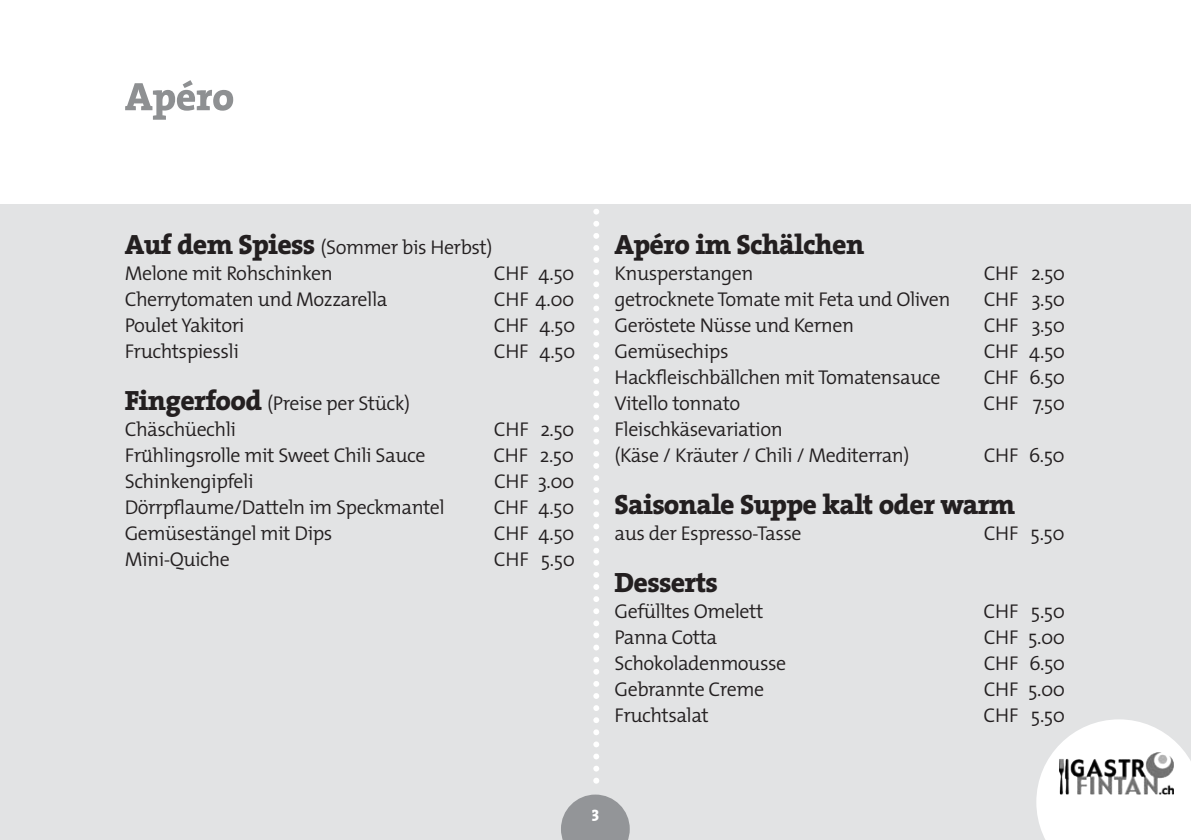
<style>
.page{position:relative;width:1191px;height:840px;background:#fff}
.page>*{position:absolute;margin:0;border:0;box-sizing:border-box;transform-origin:0 0}
.t1{font:800 28px "The Serif";letter-spacing:-.025em;color:#231f20}
.t2{font:300 20px/26px "The Mix";letter-spacing:-.025em;color:#231f20}
.t3{font:600 20px "Baskerville";color:#231f20}
.t4{font:800 16px "The Serif";color:#fff}
.s1{font-family:"The Serif";font-weight:800;font-size:28px}
</style>
<div class="page">
<div style="left:0;top:204px;width:1191px;height:635px;background:#e2e3e4"></div>
<svg style="left:561px;top:794px;width:69px;height:45px"></svg>
<svg style="left:125px;top:80px;width:108px;height:40px"></svg>
<svg style="left:1036px;top:719px;width:155px;height:120px"></svg>
<img style="left:1059px;top:757px;width:53px;height:37px">
<svg style="left:593px;top:209px;width:6px;height:574px"></svg>
<p class="t2" style="left:125px;top:236px;width:369px"><span class="s1">Auf dem Spiess</span> (Sommer bis Herbst)<br>Melone mit Rohschinken</p>
<p class="t2" style="left:494px;top:262px;width:82px">CHF 4.50</p>
<p class="t2" style="left:125px;top:288px;width:264px">Cherrytomaten und Mozzarella</p>
<p class="t2" style="left:494px;top:288px;width:82px">CHF 4.00</p>
<p class="t2" style="left:125px;top:314px;width:121px">Poulet Yakitori</p>
<p class="t2" style="left:494px;top:314px;width:83px">CHF 4.50</p>
<p class="t2" style="left:125px;top:340px;width:116px">Fruchtspiessli</p>
<p class="t2" style="left:494px;top:340px;width:83px">CHF 4.50</p>
<p class="t2" style="left:125px;top:392px;width:287px"><span class="s1">Fingerfood</span> (Preise per Stück)<br>Chäschüechli</p>
<p class="t2" style="left:494px;top:418px;width:82px">CHF 2.50</p>
<p class="t2" style="left:125px;top:444px;width:302px">Fruhlingsrolle mit Sweet Chili Sauce</p>
<p class="t2" style="left:493px;top:444px;width:82px">CHF 2.50</p>
<p class="t3" style="left:153px;top:443px;width:10px">̈</p>
<p class="t2" style="left:125px;top:470px;width:130px">Schinkengipfeli</p>
<p class="t2" style="left:494px;top:470px;width:82px">CHF 3.00</p>
<p class="t2" style="left:125px;top:496px;width:321px">Dörrpflaume/Datteln im Speckmantel</p>
<p class="t2" style="left:494px;top:496px;width:82px">CHF 4.50</p>
<p class="t2" style="left:125px;top:522px;width:209px">Gemüsestängel mit Dips</p>
<p class="t2" style="left:494px;top:522px;width:82px">CHF 4.50</p>
<p class="t2" style="left:125px;top:548px;width:107px">Mini-Quiche</p>
<p class="t2" style="left:494px;top:548px;width:83px">CHF 5.50</p>
<h1 class="t1" style="left:614px;top:233px;width:251px">Apéro im Schälchen</h1>
<p class="t2" style="left:614px;top:262px;width:140px">Knusperstangen</p>
<p class="t2" style="left:983px;top:262px;width:83px">CHF 2.50</p>
<p class="t2" style="left:614px;top:288px;width:337px">getrocknete Tomate mit Feta und Oliven</p>
<p class="t2" style="left:983px;top:288px;width:83px">CHF 3.50</p>
<p class="t2" style="left:614px;top:314px;width:241px">Geröstete Nüsse und Kernen</p>
<p class="t2" style="left:983px;top:314px;width:83px">CHF 3.50</p>
<p class="t2" style="left:614px;top:340px;width:116px">Gemüsechips</p>
<p class="t2" style="left:983px;top:340px;width:83px">CHF 4.50</p>
<p class="t2" style="left:614px;top:366px;width:327px">Hackfleischbällchen mit Tomatensauce</p>
<p class="t2" style="left:983px;top:366px;width:83px">CHF 6.50</p>
<p class="t2" style="left:614px;top:392px;width:127px">Vitello tonnato</p>
<p class="t2" style="left:983px;top:392px;width:83px">CHF 7.50</p>
<p class="t2" style="left:614px;top:418px;width:296px">Fleischkäsevariation<br>(Käse / Kräuter / Chili / Mediterran)</p>
<p class="t2" style="left:983px;top:444px;width:83px">CHF 6.50</p>
<h1 class="t1" style="left:614px;top:493px;width:402px">Saisonale Suppe kalt oder warm</h1>
<p class="t2" style="left:614px;top:522px;width:188px">aus der Espresso-Tasse</p>
<p class="t2" style="left:983px;top:522px;width:83px">CHF 5.50</p>
<h1 class="t1" style="left:614px;top:571px;width:105px">Desserts</h1>
<p class="t2" style="left:614px;top:600px;width:150px">Gefülltes Omelett</p>
<p class="t2" style="left:983px;top:600px;width:83px">CHF 5.50</p>
<p class="t2" style="left:614px;top:626px;width:104px">Panna Cotta</p>
<p class="t2" style="left:983px;top:626px;width:83px">CHF 5.00</p>
<p class="t2" style="left:614px;top:652px;width:173px">Schokoladenmousse</p>
<p class="t2" style="left:983px;top:652px;width:83px">CHF 6.50</p>
<p class="t2" style="left:614px;top:678px;width:151px">Gebrannte Creme</p>
<p class="t2" style="left:983px;top:678px;width:83px">CHF 5.00</p>
<p class="t2" style="left:614px;top:704px;width:96px">Fruchtsalat</p>
<p class="t2" style="left:983px;top:704px;width:83px">CHF 5.50</p>
<p class="t4" style="left:592px;top:805px;width:9px">3</p>
</div>
